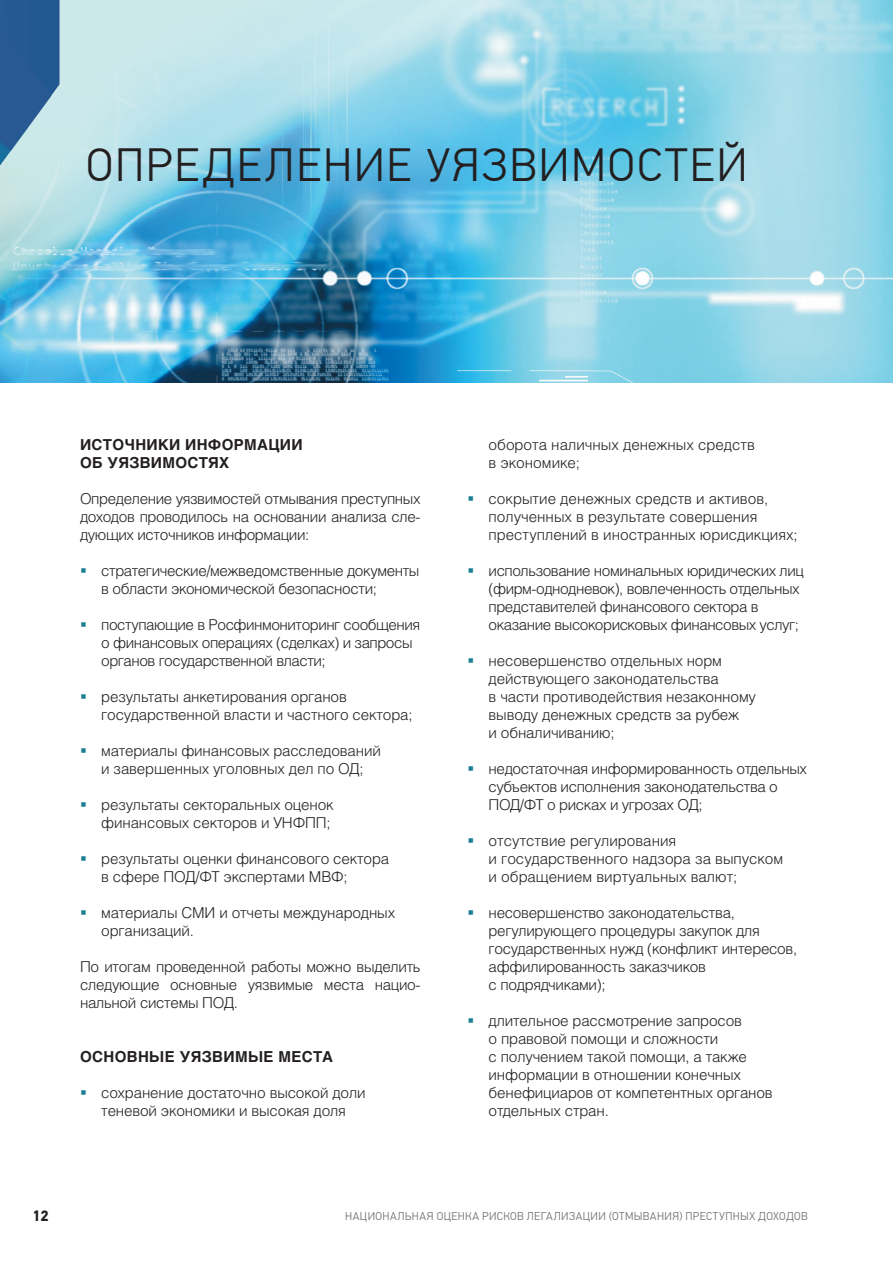
<style>
.page{position:relative;width:893px;height:1263px;background:#fff}
.page>*{position:absolute;margin:0;border:0;box-sizing:border-box;transform-origin:0 0}
.t1{font:300 46.5px "PF Din Text Pro";letter-spacing:.04em;color:#231f20}
.t2{font:300 15px/18px "Helios";letter-spacing:-.01em;color:#231f20}
.t3{font:300 15px/18px "Helios";letter-spacing:-.03em;color:#231f20}
.t4{font:700 15px/18px "Helios";letter-spacing:.02em;color:#231f20}
.t5{font:700 15px "PF Din Text Pro";color:#231f20}
.t6{font:300 11.25px "PF Din Text Pro";letter-spacing:.04em;color:#6c6d70}
</style>
<div class="page">
<img style="left:0;top:0;width:892px;height:383px">
<hr style="left:892px;top:0;width:1px;height:383px;background:#ececee">
<p class="t1" style="left:86px;top:138px;width:663px">ОПРЕДЕЛЕНИЕ УЯЗВИМОСТЕЙ</p>
<p class="t4" style="left:80px;top:436px;width:224px">ИСТОЧНИКИ ИНФОРМАЦИИ<br>ОБ УЯЗВИМОСТЯХ</p>
<p class="t2" style="left:80px;top:489px;width:342px;text-align:justify">Определение уязвимостей отмывания преступных доходов проводилось на основании анализа сле&shy;дующих источников информации:</p>
<p class="t2" style="left:101px;top:561px;width:320px">стратегические/межведомственные документы в области экономической безопасности;</p>
<p class="t3" style="left:101px;top:615px;width:320px">поступающие в Росфинмониторинг сообщения о финансовых операциях (сделках) и запросы органов государственной власти;</p>
<p class="t2" style="left:101px;top:687px;width:313px">результаты анкетирования органов государственной власти и частного сектора;</p>
<p class="t2" style="left:101px;top:741px;width:281px">материалы финансовых расследований и завершенных уголовных дел по ОД;</p>
<p class="t2" style="left:101px;top:795px;width:234px">результаты секторальных оценок финансовых секторов и УНФПП;</p>
<p class="t2" style="left:101px;top:849px;width:289px">результаты оценки финансового сектора в сфере ПОД/ФТ экспертами МВФ;</p>
<p class="t2" style="left:101px;top:903px;width:295px">материалы СМИ и отчеты международных организаций.</p>
<p class="t2" style="left:80px;top:957px;width:342px;text-align:justify">По итогам проведенной работы можно выделить следующие основные уязвимые места нацио&shy;нальной системы ПОД.</p>
<p class="t4" style="left:80px;top:1048px;width:255px">ОСНОВНЫЕ УЯЗВИМЫЕ МЕСТА</p>
<p class="t2" style="left:101px;top:1083px;width:266px">сохранение достаточно высокой доли теневой экономики и высокая доля</p>
<p class="t2" style="left:489px;top:435px;width:268px">оборота наличных денежных средств в экономике;</p>
<p class="t2" style="left:489px;top:489px;width:311px">сокрытие денежных средств и активов, полученных в результате совершения преступлений в иностранных юрисдикциях;</p>
<p class="t3" style="left:489px;top:561px;width:317px">использование номинальных юридических лиц (фирм-однодневок), вовлеченность отдельных представителей финансового сектора в оказание высокорисковых финансовых услуг;</p>
<p class="t2" style="left:489px;top:651px;width:269px">несовершенство отдельных норм действующего законодательства<br>в части противодействия незаконному выводу денежных средств за рубеж<br>и обналичиванию;</p>
<p class="t2" style="left:489px;top:759px;width:320px">недостаточная информированность отдельных субъектов исполнения законодательства о<br>ПОД/ФТ о рисках и угрозах ОД;</p>
<p class="t2" style="left:489px;top:831px;width:296px">отсутствие регулирования<br>и государственного надзора за выпуском и обращением виртуальных валют;</p>
<p class="t2" style="left:489px;top:903px;width:310px">несовершенство законодательства, регулирующего процедуры закупок для государственных нужд (конфликт интересов, аффилированность заказчиков<br>с подрядчиками);</p>
<p class="t2" style="left:489px;top:1011px;width:286px">длительное рассмотрение запросов<br>о правовой помощи и сложности<br>с получением такой помощи, а также информации в отношении конечных бенефициаров от компетентных органов отдельных стран.</p>
<p class="t5" style="left:32px;top:1207px;width:18px">12</p>
<p class="t6" style="left:345px;top:1210px;width:464px">НАЦИОНАЛЬНАЯ ОЦЕНКА РИСКОВ ЛЕГАЛИЗАЦИИ (ОТМЫВАНИЯ) ПРЕСТУПНЫХ ДОХОДОВ</p>
</div>
